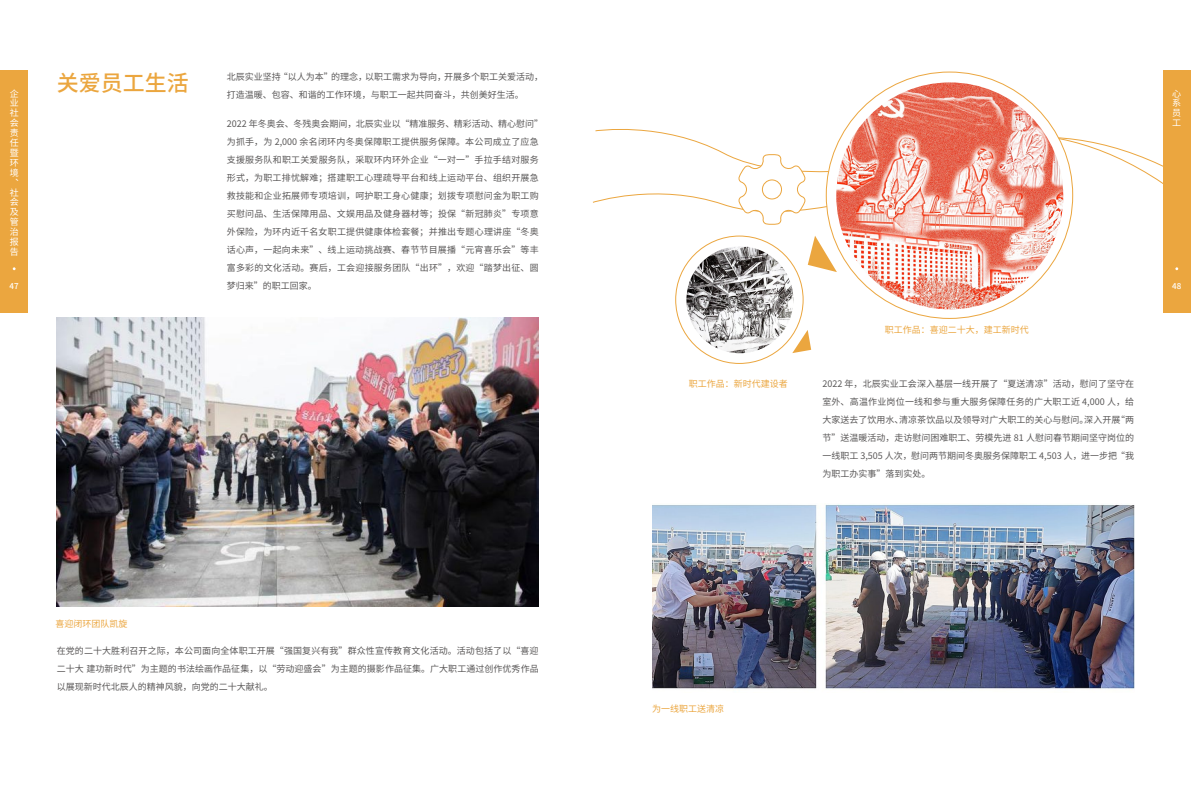
<style>
.page{position:relative;width:1191px;height:808px;background:#fff}
.page>*{position:absolute;margin:0;border:0;box-sizing:border-box;transform-origin:0 0}
.t1{font:500 22px "Source Han Sans CN";color:#eba63f}
.t2{font:9px/18px "Source Han Sans CN";letter-spacing:.02em;color:#595757;text-align:justify}
.t3{font:9px/18px "Source Han Sans CN";color:#595757}
.t4{font:9px "Source Han Sans CN";color:#eba63f}
.t5{font:9px/9.9px "Source Han Sans CN";color:#fff;text-align:justify}
.t6{font:500 8px "Source Han Sans CN";color:#fff}
</style>
<div class="page">
<div style="left:0;top:70px;width:28px;height:243px;background:#eba63f"></div>
<div style="left:1162px;top:70px;width:29px;height:243px;background:#eba63f"></div>
<svg style="left:593px;top:95px;width:570px;height:133px"></svg>
<div style="left:826px;top:72px;width:246px;height:246px;background:#fff;border-radius:50%"></div>
<img style="left:836px;top:82px;width:227px;height:227px;border-radius:113px">
<img style="left:57px;top:318px;width:482px;height:289px">
<img style="left:652px;top:504px;width:482px;height:186px">
<img style="left:686px;top:246px;width:107px;height:107px;border-radius:53px">
<svg style="left:807px;top:236px;width:30px;height:36px"></svg>
<svg style="left:792px;top:330px;width:19px;height:23px"></svg>
<svg style="left:737px;top:153px;width:69px;height:73px"></svg>
<h1 class="t1" style="left:57px;top:71px;width:133px">关爱员工生活</h1>
<p class="t3" style="left:227px;top:67px;width:318px">北辰实业坚持“以人为本”的理念，以职工需求为导向，开展多个职工关爱活动，打造温暖、包容、和谐的工作环境，与职工一起共同奋斗，共创美好生活。</p>
<p class="t2" style="left:227px;top:115px;width:318px;text-align:left">2022 年冬奥会、冬残奥会期间，北辰实业以“精准服务、精彩活动、精心慰问”为抓手，为 2,000 余名闭环内冬奥保障职工提供服务保障。本公司成立了应急支援服务队和职工关爱服务队，采取环内环外企业“一对一”手拉手结对服务形式，为职工排忧解难；搭建职工心理疏导平台和线上运动平台、组织开展急救技能和企业拓展师专项培训，呵护职工身心健康；划拨专项慰问金为职工购买慰问品、生活保障用品、文娱用品及健身器材等；投保“新冠肺炎”专项意外保险，为环内近千名女职工提供健康体检套餐；并推出专题心理讲座“冬奥话心声，一起向未来”、线上运动挑战赛、春节节目展播“元宵喜乐会”等丰富多彩的文化活动。赛后，工会迎接服务团队“出环”，欢迎“踏梦出征、圆梦归来”的职工回家。</p>
<p class="t5" style="left:10px;top:88px;width:10px">企业社会责任暨环境、社会及管治报告</p>
<p class="t5" style="left:1172px;top:88px;width:10px">心系员工</p>
<p class="t6" style="left:10px;top:281px;width:11px">47</p>
<p class="t6" style="left:1172px;top:281px;width:11px">48</p>
<p class="t4" style="left:56px;top:619px;width:73px">喜迎闭环团队凯旋</p>
<p class="t2" style="left:57px;top:642px;width:483px">在党的二十大胜利召开之际，本公司面向全体职工开展“强国复兴有我”群众性宣传教育文化活动。活动包括了以“喜迎二十大 建功新时代”为主题的书法绘画作品征集，以“劳动迎盛会”为主题的摄影作品征集。广大职工通过创作优秀作品以展现新时代北辰人的精神风貌，向党的二十大献礼。</p>
<p class="t4" style="left:689px;top:379px;width:100px">职工作品：新时代建设者</p>
<p class="t4" style="left:884px;top:325px;width:145px">职工作品：喜迎二十大，建工新时代</p>
<p class="t2" style="left:822px;top:374px;width:313px">2022 年，北辰实业工会深入基层一线开展了“夏送清凉”活动，慰问了坚守在室外、高温作业岗位一线和参与重大服务保障任务的广大职工近 4,000 人，给大家送去了饮用水、清凉茶饮品以及领导对广大职工的关心与慰问。深入开展“两节”送温暖活动，走访慰问困难职工、劳模先进 81 人慰问春节期间坚守岗位的一线职工 3,505 人次，慰问两节期间冬奥服务保障职工 4,503 人，进一步把“我为职工办实事”落到实处。</p>
<p class="t4" style="left:652px;top:704px;width:73px">为一线职工送清凉</p>
</div>
